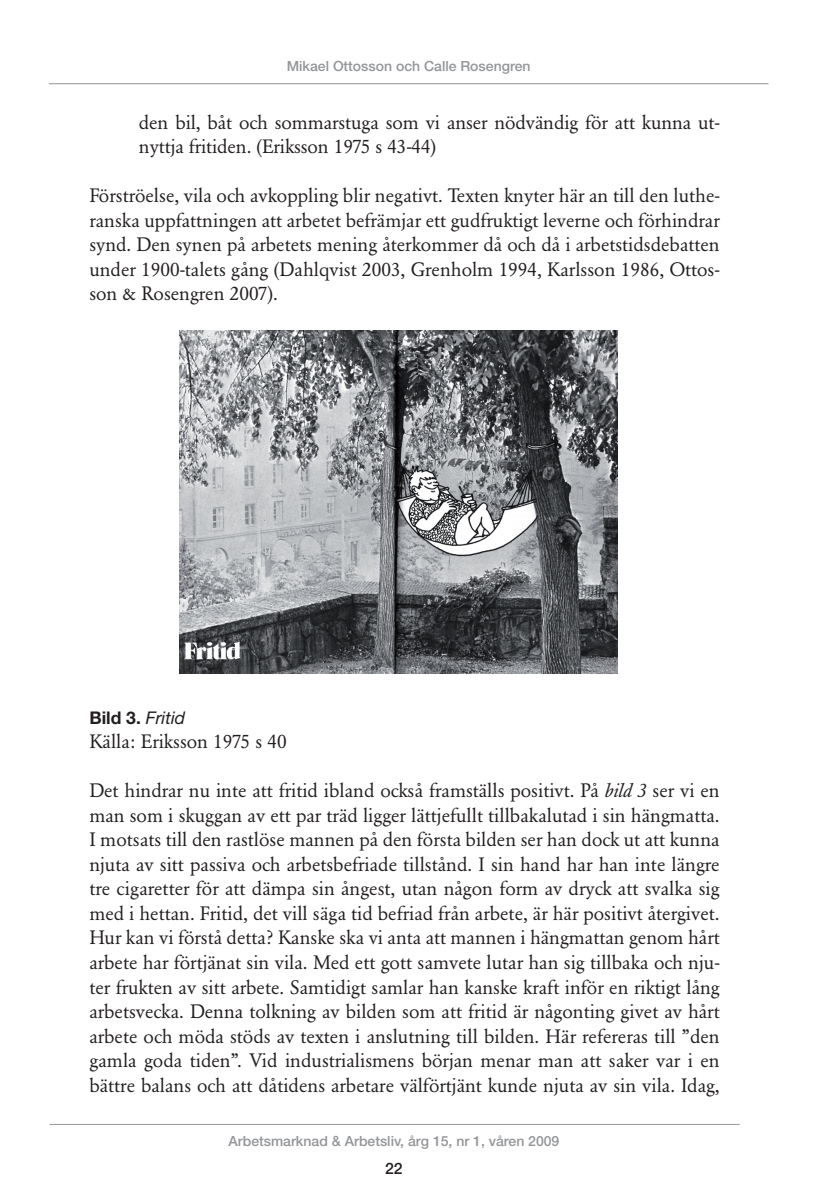
<style>
.page{position:relative;width:819px;height:1201px;background:#fff}
.page>*{position:absolute;margin:0;border:0;box-sizing:border-box;transform-origin:0 0}
.t1{font:19.25px/24.5px "Garamond BE";color:#231f20;text-align:justify}
.t2{font:700 17.5px "Helvetica Neue";color:#231f20}
.t3{font:500 15.75px "Helvetica Neue";color:#231f20}
.t4{font:500 14px "Helvetica Neue";color:#939598}
.s1{font-weight:400;font-style:italic}
.s2{font-style:italic}
</style>
<div class="page">
<hr style="left:50px;top:1124px;width:689px;height:1px;background:#939598">
<hr style="left:49px;top:83px;width:719px;height:1px;background:#939598">
<img style="left:180px;top:331px;width:438px;height:342px">
<p class="t4" style="left:287px;top:58px;width:245px">Mikael Ottosson och Calle Rosengren</p>
<p class="t1" style="left:139px;top:110px;width:582px">den bil, båt och sommarstuga som vi anser nödvändig för att kunna ut&shy;nyttja fritiden. (Eriksson 1975 s 43-44)</p>
<p class="t1" style="left:89px;top:183px;width:632px">Förströelse, vila och avkoppling blir negativt. Texten knyter här an till den luthe&shy;ranska uppfattningen att arbetet befrämjar ett gudfruktigt leverne och förhindrar synd. Den synen på arbetets mening återkommer då och då i arbetstidsdebatten under 1900-talets gång (Dahlqvist 2003, Grenholm 1994, Karlsson 1986, Ottos&shy;son &amp; Rosengren 2007).</p>
<p class="t2" style="left:89px;top:706px;width:97px">Bild 3. <span class="s1">Fritid</span></p>
<p class="t1" style="left:89px;top:729px;width:199px">Källa: Eriksson 1975 s 40</p>
<p class="t1" style="left:89px;top:778px;width:632px">Det hindrar nu inte att fritid ibland också framställs positivt. På <span class="s2">bild 3</span> ser vi en man som i skuggan av ett par träd ligger lättjefullt tillbakalutad i sin hängmatta.<br>I motsats till den rastlöse mannen på den första bilden ser han dock ut att kunna njuta av sitt passiva och arbetsbefriade tillstånd. I sin hand har han inte längre tre cigaretter för att dämpa sin ångest, utan någon form av dryck att svalka sig med i hettan. Fritid, det vill säga tid befriad från arbete, är här positivt återgivet.<br>Hur kan vi förstå detta? Kanske ska vi anta att mannen i hängmattan genom hårt arbete har förtjänat sin vila. Med ett gott samvete lutar han sig tillbaka och nju&shy;ter frukten av sitt arbete. Samtidigt samlar han kanske kraft inför en riktigt lång arbetsvecka. Denna tolkning av bilden som att fritid är någonting givet av hårt arbete och möda stöds av texten i anslutning till bilden. Här refereras till ”den gamla goda tiden”. Vid industrialismens början menar man att saker var i en bättre balans och att dåtidens arbetare välförtjänt kunde njuta av sin vila. Idag,</p>
<p class="t4" style="left:228px;top:1132px;width:332px">Arbetsmarknad &amp; Arbetsliv, årg 15, nr 1, våren 2009</p>
<p class="t3" style="left:385px;top:1158px;width:19px">22</p>
</div>
